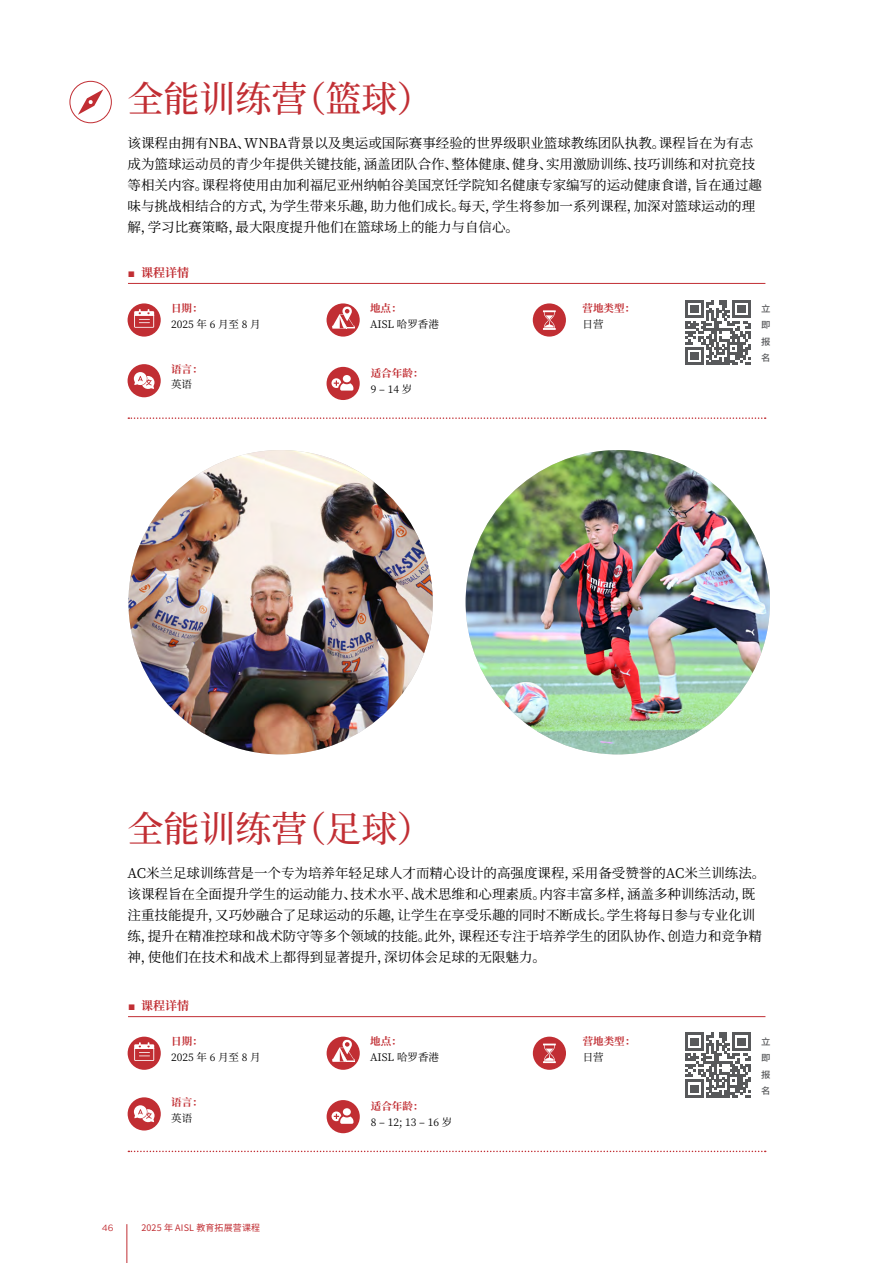
<style>
.page{position:relative;width:893px;height:1263px;background:#fff}
.page>*{position:absolute;margin:0;border:0;box-sizing:border-box;transform-origin:0 0}
.cn_Head_1{font:500 36px "Noto Serif CJ Ksc";color:#c12e33}
.cn_Bodytext-1{font:13.5px/21px "Noto Serif CJ Ksc";color:#000}
.t1{font:700 12px "Noto Serif CJ Ksc";color:#c12e33}
.cn_info_text{font:10.5px "Noto Serif CJ Ksc";color:#000}
.cn_info_sub{font:700 10.5px "Noto Serif CJ Ksc";color:#c12e33}
.t2{font:9px "Noto Sans CJ Ksc";letter-spacing:.015em;color:#c12e33}
.ch_enrol{font:500 9px "Noto Sans CJ Ksc";color:#58595b;scale:1.05 1}
.t3{font:9px "Gotham";color:#c12e33}
.s1{font-family:"Arial";font-weight:400}
</style>
<div class="page">
<hr style="left:128px;top:1016px;width:637px;height:1px;background:#c12e33">
<div style="left:128px;top:1037px;width:33px;height:33px;background:#c12e33;border-radius:50%"></div>
<svg style="left:134px;top:1042px;width:20px;height:19px"></svg>
<div style="left:327px;top:1037px;width:33px;height:33px;background:#c12e33;border-radius:50%"></div>
<svg style="left:332px;top:1039px;width:23px;height:23px"></svg>
<div style="left:128px;top:1097px;width:33px;height:33px;background:#c12e33;border-radius:50%"></div>
<svg style="left:134px;top:1105px;width:21px;height:17px"></svg>
<div style="left:533px;top:1037px;width:33px;height:33px;background:#c12e33;border-radius:50%"></div>
<svg style="left:543px;top:1043px;width:13px;height:20px"></svg>
<div style="left:327px;top:1100px;width:33px;height:33px;background:#c12e33;border-radius:50%"></div>
<svg style="left:343px;top:1108px;width:8px;height:7px"></svg>
<svg style="left:332px;top:1111px;width:21px;height:13px"></svg>
<svg style="left:128px;top:1151px;width:638px;height:1px"></svg>
<div style="left:70px;top:81px;width:42px;height:42px;border:1px solid #c12e33;border-radius:50%"></div>
<svg style="left:78px;top:89px;width:25px;height:26px"></svg>
<hr style="left:128px;top:283px;width:637px;height:1px;background:#c12e33">
<div style="left:128px;top:303px;width:33px;height:34px;background:#c12e33;border-radius:50%"></div>
<svg style="left:134px;top:309px;width:20px;height:19px"></svg>
<div style="left:327px;top:303px;width:33px;height:34px;background:#c12e33;border-radius:50%"></div>
<svg style="left:332px;top:306px;width:23px;height:23px"></svg>
<div style="left:128px;top:364px;width:33px;height:33px;background:#c12e33;border-radius:50%"></div>
<svg style="left:134px;top:372px;width:20px;height:17px"></svg>
<div style="left:533px;top:303px;width:33px;height:34px;background:#c12e33;border-radius:50%"></div>
<svg style="left:543px;top:310px;width:13px;height:20px"></svg>
<div style="left:327px;top:367px;width:33px;height:33px;background:#c12e33;border-radius:50%"></div>
<div style="left:343px;top:375px;width:8px;height:7px;background:#fff;border-radius:50%"></div>
<svg style="left:331px;top:378px;width:22px;height:13px"></svg>
<svg style="left:128px;top:417px;width:638px;height:2px"></svg>
<img style="left:128px;top:450px;width:305px;height:304px;border-radius:152px">
<img style="left:466px;top:450px;width:304px;height:304px;border-radius:152px">
<svg style="left:685px;top:300px;width:66px;height:65px"></svg>
<svg style="left:685px;top:1032px;width:66px;height:66px"></svg>
<hr style="left:127px;top:1224px;width:1px;height:39px;background:#c12e33">
<p class="cn_Head_1" style="left:128px;top:78px;width:307px">全能训练营（篮球）</p>
<p class="cn_Bodytext-1" style="left:128px;top:133px;width:636px">该课程由拥有NBA、WNBA背景以及奥运或国际赛事经验的世界级职业篮球教练团队执教。课程旨在为有志成为篮球运动员的青少年提供关键技能，涵盖团队合作、整体健康、健身、实用激励训练、技巧训练和对抗竞技等相关内容。课程将使用由加利福尼亚州纳帕谷美国烹饪学院知名健康专家编写的运动健康食谱，旨在通过趣味与挑战相结合的方式，为学生带来乐趣，助力他们成长。每天，学生将参加一系列课程，加深对篮球运动的理解，学习比赛策略，最大限度提升他们在篮球场上的能力与自信心。</p>
<p class="t1" style="left:128px;top:266px;width:63px"><span class="s1">■</span> 课程详情</p>
<p class="cn_info_sub" style="left:171px;top:302px;width:33px">日期：</p>
<p class="cn_info_text" style="left:171px;top:318px;width:91px">2025 年 6 月至 8 月</p>
<p class="cn_info_sub" style="left:171px;top:363px;width:33px">语言：</p>
<p class="cn_info_text" style="left:171px;top:379px;width:23px">英语</p>
<p class="cn_info_sub" style="left:370px;top:302px;width:33px">地点：</p>
<p class="cn_info_text" style="left:370px;top:318px;width:70px">AISL 哈罗香港</p>
<p class="cn_info_sub" style="left:583px;top:302px;width:54px">营地类型：</p>
<p class="cn_info_text" style="left:583px;top:318px;width:22px">日营</p>
<p class="ch_enrol" style="left:761px;top:304px;width:10px">立</p>
<p class="ch_enrol" style="left:761px;top:320px;width:10px">即</p>
<p class="ch_enrol" style="left:761px;top:337px;width:10px">报</p>
<p class="ch_enrol" style="left:761px;top:353px;width:10px">名</p>
<p class="cn_info_sub" style="left:371px;top:367px;width:54px">适合年龄：</p>
<p class="cn_info_text" style="left:371px;top:383px;width:43px">9 – 14 岁</p>
<p class="cn_Head_1" style="left:128px;top:809px;width:307px">全能训练营（足球）</p>
<p class="cn_Bodytext-1" style="left:128px;top:863px;width:639px">AC米兰足球训练营是一个专为培养年轻足球人才而精心设计的高强度课程，采用备受赞誉的AC米兰训练法。该课程旨在全面提升学生的运动能力、技术水平、战术思维和心理素质。内容丰富多样，涵盖多种训练活动，既注重技能提升，又巧妙融合了足球运动的乐趣，让学生在享受乐趣的同时不断成长。学生将每日参与专业化训练，提升在精准控球和战术防守等多个领域的技能。此外，课程还专注于培养学生的团队协作、创造力和竞争精神，使他们在技术和战术上都得到显著提升，深切体会足球的无限魅力。</p>
<p class="t1" style="left:128px;top:999px;width:63px"><span class="s1">■</span> 课程详情</p>
<p class="cn_info_sub" style="left:171px;top:1035px;width:33px">日期：</p>
<p class="cn_info_text" style="left:171px;top:1051px;width:91px">2025 年 6 月至 8 月</p>
<p class="cn_info_sub" style="left:171px;top:1096px;width:33px">语言：</p>
<p class="cn_info_text" style="left:171px;top:1112px;width:23px">英语</p>
<p class="cn_info_sub" style="left:370px;top:1035px;width:33px">地点：</p>
<p class="cn_info_text" style="left:370px;top:1051px;width:70px">AISL 哈罗香港</p>
<p class="cn_info_sub" style="left:583px;top:1035px;width:54px">营地类型：</p>
<p class="cn_info_text" style="left:583px;top:1051px;width:22px">日营</p>
<p class="ch_enrol" style="left:761px;top:1036px;width:10px">立</p>
<p class="ch_enrol" style="left:761px;top:1053px;width:10px">即</p>
<p class="ch_enrol" style="left:761px;top:1069px;width:10px">报</p>
<p class="ch_enrol" style="left:761px;top:1085px;width:10px">名</p>
<p class="cn_info_sub" style="left:371px;top:1101px;width:54px">适合年龄：</p>
<p class="cn_info_text" style="left:371px;top:1116px;width:83px">8 – 12; 13 – 16 岁</p>
<p class="t3" style="left:102px;top:1222px;width:13px">46</p>
<p class="t2" style="left:141px;top:1223px;width:120px">2025 年 AISL 教育拓展营课程</p>
</div>
